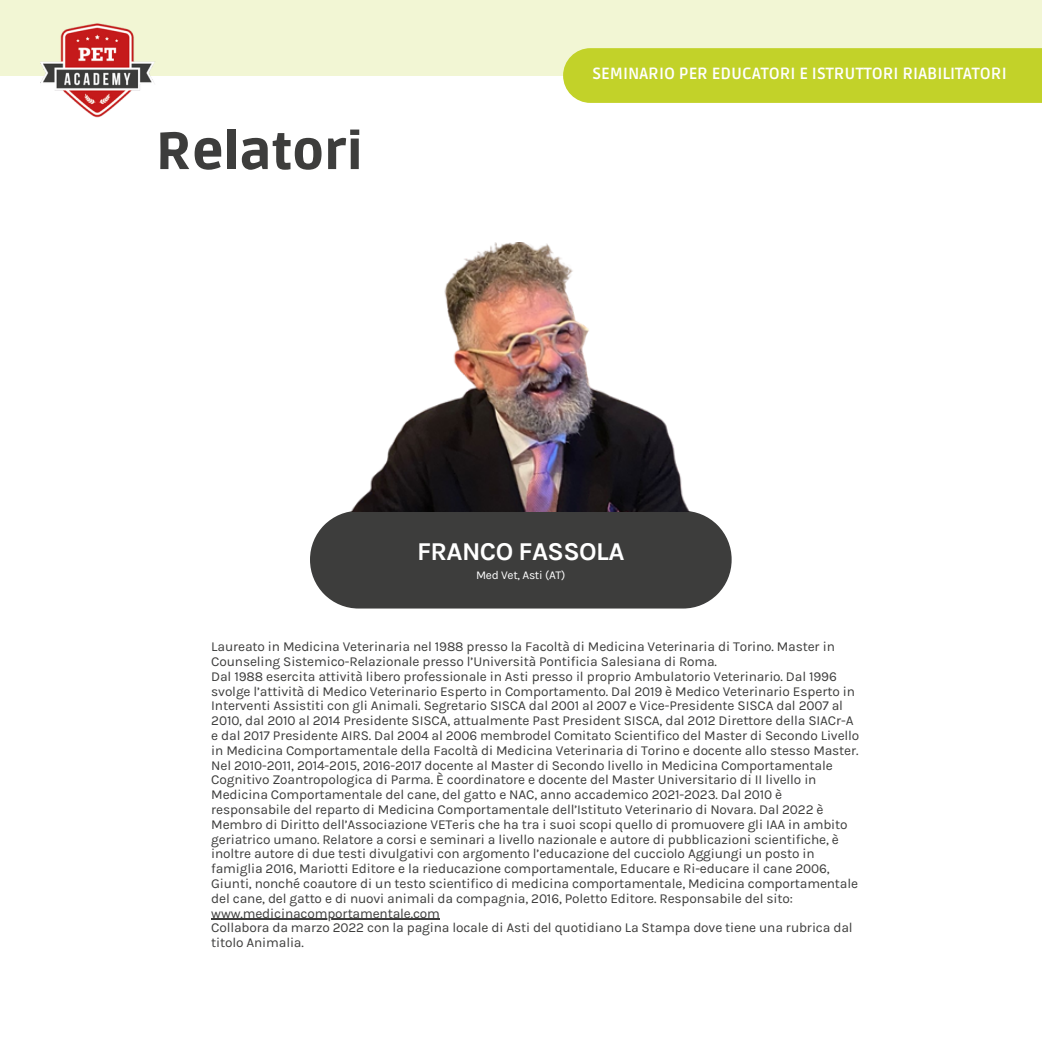
<style>
.page{position:relative;width:1042px;height:1043px;background:#fff}
.page>*{position:absolute;margin:0;border:0;box-sizing:border-box;transform-origin:0 0}
.t1{font:900 51.98px "Ruda";color:#3d3d3c}
.t2{font:700 25.72px "Karla";letter-spacing:-.025em;color:#fff}
.t3{font:700 16.1px "Ruda";color:#fff}
.t4{font:13.65px/14.7px "Karla";letter-spacing:-.01em;color:#3d3d3c}
.t5{font:11.9px "Karla";letter-spacing:-.025em;color:#fff}
</style>
<div class="page">
<div style="left:310px;top:511px;width:421px;height:97px;background:#3d3d3c"></div>
<div style="left:0;top:0;width:1041px;height:75px;background:#f2f6d4"></div>
<img style="left:41px;top:23px;width:114px;height:94px">
<div style="left:563px;top:48px;width:478px;height:55px;background:#c2d229"></div>
<img style="left:351px;top:242px;width:339px;height:269px">
<hr style="left:211px;top:918px;width:229px;height:1px;background:#3d3d3c">
<p class="t1" style="left:156px;top:121px;width:208px">Relatori</p>
<p class="t3" style="left:592px;top:65px;width:416px">SEMINARIO PER EDUCATORI E ISTRUTTORI RIABILITATORI</p>
<p class="t2" style="left:417px;top:536px;width:209px">FRANCO FASSOLA</p>
<p class="t5" style="left:476px;top:567px;width:91px">Med Vet, Asti (AT)</p>
<p class="t4" style="left:211px;top:639px;width:625px">Laureato in Medicina Veterinaria nel 1988 presso la Facoltà di Medicina Veterinaria di Torino. Master in<br>Counseling Sistemico-Relazionale presso l’Università Pontificia Salesiana di Roma.</p>
<p class="t4" style="left:211px;top:668px;width:649px">Dal 1988 esercita attività libero professionale in Asti presso il proprio Ambulatorio Veterinario. Dal 1996 svolge l’attività di Medico Veterinario Esperto in Comportamento. Dal 2019 è Medico Veterinario Esperto in Interventi Assistiti con gli Animali. Segretario SISCA dal 2001 al 2007 e Vice-Presidente SISCA dal 2007 al 2010, dal 2010 al 2014 Presidente SISCA, attualmente Past President SISCA, dal 2012 Direttore della SIACr-A e dal 2017 Presidente AIRS. Dal 2004 al 2006 membrodel Comitato Scientifico del Master di Secondo Livello in Medicina Comportamentale della Facoltà di Medicina Veterinaria di Torino e docente allo stesso Master.<br>Nel 2010-2011, 2014-2015, 2016-2017 docente al Master di Secondo livello in Medicina Comportamentale Cognitivo Zoantropologica di Parma. È coordinatore e docente del Master Universitario di II livello in Medicina Comportamentale del cane, del gatto e NAC, anno accademico 2021-2023. Dal 2010 è responsabile del reparto di Medicina Comportamentale dell’Istituto Veterinario di Novara. Dal 2022 è Membro di Diritto dell’Associazione VETeris che ha tra i suoi scopi quello di promuovere gli IAA in ambito geriatrico umano. Relatore a corsi e seminari a livello nazionale e autore di pubblicazioni scientifiche, è inoltre autore di due testi divulgativi con argomento l’educazione del cucciolo Aggiungi un posto in famiglia 2016, Mariotti Editore e la rieducazione comportamentale, Educare e Ri-educare il cane 2006, Giunti, nonché coautore di un testo scientifico di medicina comportamentale, Medicina comportamentale del cane, del gatto e di nuovi animali da compagnia, 2016, Poletto Editore. Responsabile del sito: www.medicinacomportamentale.com</p>
<p class="t4" style="left:211px;top:920px;width:642px">Collabora da marzo 2022 con la pagina locale di Asti del quotidiano La Stampa dove tiene una rubrica dal titolo Animalia.</p>
</div>
